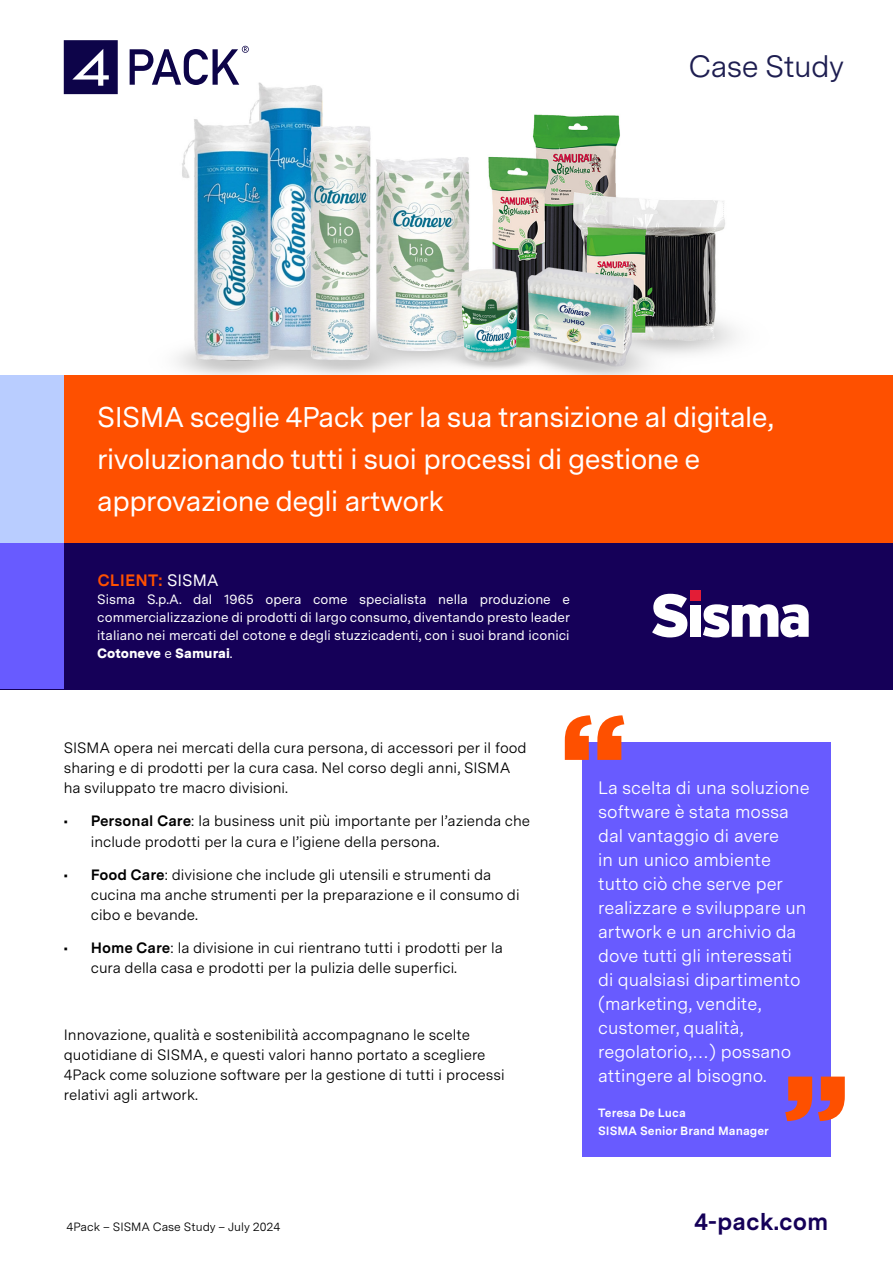
<style>
.page{position:relative;width:893px;height:1263px;background:#fff}
.page>*{position:absolute;margin:0;border:0;box-sizing:border-box;transform-origin:0 0}
.t1{font:900 123px "Gotham";color:#fe5000}
.t2{font:30.75px "Messina Sans";letter-spacing:-.02em;color:#1e1e51}
.t3{font:28.5px/42px "Messina Sans";letter-spacing:-.02em;color:#fff}
.t4{font:700 24px "Messina Sans";color:#150058}
.Body_Text{font:18px/24px "Messina Sans";color:#fff}
.t5{font:700 16.5px "Messina Sans";letter-spacing:.01em;color:#fe5000}
.Body_Text-2{font:15px/20.2px "Messina Sans";color:#000}
.t6{font:13.5px/18px "Messina Sans";color:#fff;text-align:justify}
.t7{font:700 12px/18px "Messina Sans";color:#fff}
.t8{font:12px "Messina Sans";color:#000}
.s1{font-weight:400;color:#fff}
.s2{font-weight:900}
.s3{font-weight:700}
</style>
<div class="page">
<img style="left:63px;top:61px;width:673px;height:314px">
<div style="left:583px;top:742px;width:248px;height:415px;background:#685bff"></div>
<div style="left:0;top:375px;width:892px;height:314px;background:#150058"></div>
<svg style="left:64px;top:40px;width:54px;height:54px;background:#312a64"></svg>
<svg style="left:130px;top:46px;width:119px;height:39px"></svg>
<div style="left:0;top:542px;width:64px;height:147px;background:#685bff"></div>
<div style="left:0;top:375px;width:64px;height:167px;background:#b9cdff"></div>
<div style="left:690px;top:590px;width:11px;height:11px;background:#e31d36"></div>
<svg style="left:652px;top:594px;width:35px;height:43px"></svg>
<div style="left:690px;top:605px;width:11px;height:32px;background:#fff"></div>
<svg style="left:703px;top:604px;width:106px;height:33px"></svg>
<div style="left:64px;top:375px;width:828px;height:167px;background:#fe5000"></div>
<p class="t2" style="left:688px;top:43px;width:157px">Case Study</p>
<p class="t3" style="left:97px;top:395px;width:678px">SISMA sceglie 4Pack per la sua transizione al digitale, rivoluzionando tutti i suoi processi di gestione e approvazione degli artwork</p>
<p class="t5" style="left:97px;top:568px;width:123px">CLIENT: <span class="s1">SISMA</span></p>
<p class="t6" style="left:97px;top:590px;width:474px">Sisma S.p.A. dal 1965 opera come specialista nella produzione e commercializzazione di prodotti di largo consumo, diventando presto leader italiano nei mercati del cotone e degli stuzzicadenti, con i suoi brand iconici <span class="s2">Cotoneve</span> e <span class="s2">Samurai</span>.</p>
<p class="Body_Text-2" style="left:64px;top:737px;width:464px">SISMA opera nei mercati della cura persona, di accessori per il food sharing e di prodotti per la cura casa. Nel corso degli anni, SISMA ha sviluppato tre macro divisioni.</p>
<p class="Body_Text-2" style="left:91px;top:810px;width:441px;text-indent:-27px"><span class="s3">• Personal Care</span>: la business unit più importante per l’azienda che include prodotti per la cura e l’igiene della persona.</p>
<p class="Body_Text-2" style="left:91px;top:864px;width:430px;text-indent:-27px"><span class="s3">• Food Care</span>: divisione che include gli utensili e strumenti da cucina ma anche strumenti per la preparazione e il consumo di cibo e bevande.</p>
<p class="Body_Text-2" style="left:91px;top:937px;width:414px;text-indent:-27px"><span class="s3">• Home Care</span>: la divisione in cui rientrano tutti i prodotti per la cura della casa e prodotti per la pulizia delle superfici.</p>
<p class="Body_Text-2" style="left:64px;top:1023px;width:442px">Innovazione, qualità e sostenibilità accompagnano le scelte quotidiane di SISMA, e questi valori hanno portato a scegliere 4Pack come soluzione software per la gestione di tutti i processi relativi agli artwork.</p>
<p class="t8" style="left:67px;top:1217px;width:216px">4Pack – SISMA Case Study – July 2024</p>
<p class="t1" style="left:560px;top:687px;width:69px">“</p>
<p class="Body_Text" style="left:598px;top:775px;width:213px">La scelta di una soluzione software è stata mossa dal vantaggio di avere<br>in un unico ambiente tutto ciò che serve per realizzare e sviluppare un artwork e un archivio da dove tutti gli interessati di qualsiasi dipartimento (marketing, vendite, customer, qualità, regolatorio,…) possano attingere al bisogno.</p>
<p class="t1" style="left:782px;top:1048px;width:69px">”</p>
<p class="t7" style="left:598px;top:1103px;width:172px">Teresa De Luca<br>SISMA Senior Brand Manager</p>
<p class="t4" style="left:694px;top:1203px;width:136px">4-pack.com</p>
</div>
